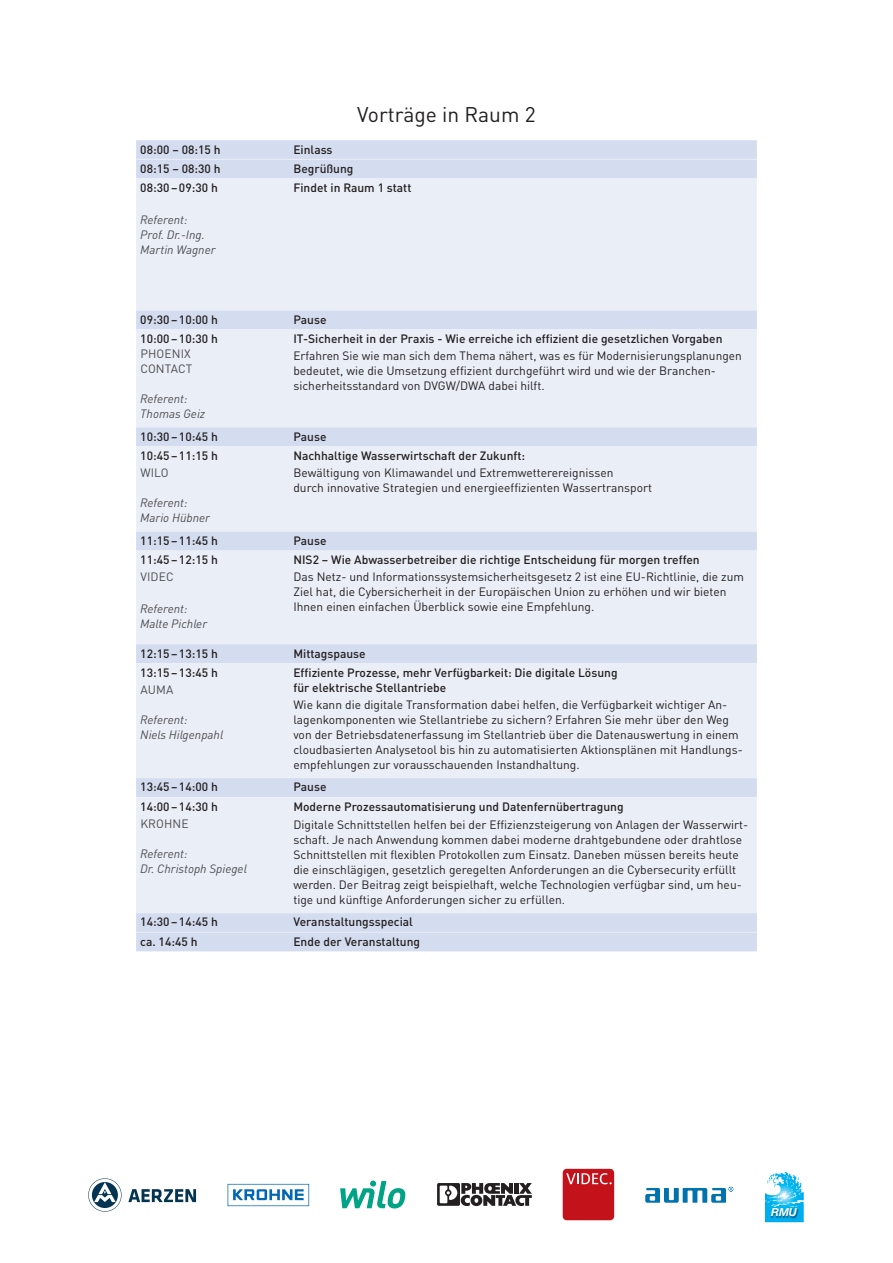
<style>
.page{position:relative;width:893px;height:1263px;background:#fff}
.page>*{position:absolute;margin:0;border:0;box-sizing:border-box;transform-origin:0 0}
.t1{font:21px "DIN Pro";color:#231f20}
.t2{font:12px/15px "DIN Pro";color:#231f20}
.t3{font:500 12px/15px "DIN Pro";color:#231f20}
.t4{font:italic 12px/15px "DIN Pro";color:#4b4c4d}
.t5{font:12px/15px "DIN Pro";letter-spacing:.01em;color:#4b4c4d}
.t6{font:italic 700 11.1px "Helvetica Neue";color:#fff}
</style>
<div class="page">
<div style="left:136px;top:140px;width:621px;height:811px;background:#d4ddef"></div>
<svg style="left:136px;top:178px;width:621px;height:735px;background:#e7ebf5"></svg>
<hr style="left:136px;top:159px;width:153px;height:1px;background:#eaeef7">
<hr style="left:289px;top:159px;width:468px;height:1px;background:#eaeef7">
<hr style="left:136px;top:932px;width:153px;height:1px;background:#eaeef7">
<hr style="left:289px;top:932px;width:468px;height:1px;background:#eaeef7">
<svg style="left:437px;top:1183px;width:95px;height:23px"></svg>
<div style="left:563px;top:1169px;width:51px;height:51px;background:#c4121a;border-radius:4px"></div>
<svg style="left:566px;top:1173px;width:46px;height:11px"></svg>
<svg style="left:645px;top:1187px;width:88px;height:16px"></svg>
<svg style="left:340px;top:1180px;width:66px;height:28px"></svg>
<img style="left:765px;top:1171px;width:39px;height:51px">
<img style="left:771px;top:1208px;width:28px;height:10px">
<svg style="left:128px;top:1189px;width:68px;height:13px"></svg>
<svg style="left:88px;top:1178px;width:34px;height:34px"></svg>
<svg style="left:228px;top:1184px;width:81px;height:22px"></svg>
<h1 class="t1" style="left:357px;top:98px;width:180px">Vorträge in Raum 2</h1>
<p class="t3" style="left:140px;top:140px;width:82px">08:00 – 08:15 h</p>
<p class="t3" style="left:293px;top:140px;width:41px">Einlass</p>
<p class="t3" style="left:140px;top:160px;width:82px">08:15 – 08:30 h</p>
<p class="t3" style="left:293px;top:160px;width:62px">Begrüßung</p>
<p class="t3" style="left:140px;top:179px;width:79px">08:30–09:30 h</p>
<p class="t4" style="left:140px;top:211px;width:77px">Referent:<br>Prof. Dr.-Ing.<br>Martin Wagner</p>
<p class="t3" style="left:293px;top:179px;width:120px">Findet in Raum 1 statt</p>
<p class="t3" style="left:140px;top:311px;width:79px">09:30–10:00 h</p>
<p class="t3" style="left:293px;top:311px;width:35px">Pause</p>
<p class="t3" style="left:140px;top:330px;width:79px">10:00–10:30 h</p>
<p class="t5" style="left:140px;top:345px;width:53px">PHOENIX<br>CONTACT</p>
<p class="t4" style="left:140px;top:390px;width:66px">Referent:<br>Thomas Geiz</p>
<p class="t3" style="left:293px;top:330px;width:431px">IT-Sicherheit in der Praxis - Wie erreiche ich effizient die gesetzlichen Vorgaben</p>
<p class="t2" style="left:293px;top:347px;width:450px">Erfahren Sie wie man sich dem Thema nähert, was es für Modernisierungsplanungen bedeutet, wie die Umsetzung effizient durchgeführt wird und wie der Branchen&shy;sicherheitsstandard von DVGW/DWA dabei hilft.</p>
<p class="t3" style="left:140px;top:427px;width:79px">10:30–10:45 h</p>
<p class="t3" style="left:293px;top:427px;width:35px">Pause</p>
<p class="t3" style="left:140px;top:447px;width:79px">10:45–11:15 h</p>
<p class="t5" style="left:140px;top:464px;width:30px">WILO</p>
<p class="t4" style="left:140px;top:494px;width:71px">Referent:<br>Mario Hübner</p>
<p class="t3" style="left:293px;top:447px;width:233px">Nachhaltige Wasserwirtschaft der Zukunft:</p>
<p class="t2" style="left:293px;top:464px;width:360px">Bewältigung von Klimawandel und Extremwetterereignissen<br>durch innovative Strategien und energieeffizienten Wassertransport</p>
<p class="t3" style="left:140px;top:532px;width:79px">11:15–11:45 h</p>
<p class="t3" style="left:293px;top:532px;width:35px">Pause</p>
<p class="t3" style="left:140px;top:551px;width:79px">11:45–12:15 h</p>
<p class="t5" style="left:140px;top:568px;width:35px">VIDEC</p>
<p class="t4" style="left:140px;top:600px;width:68px">Referent:<br>Malte Pichler</p>
<p class="t3" style="left:293px;top:551px;width:408px">NIS2 – Wie Abwasserbetreiber die richtige Entscheidung für morgen treffen</p>
<p class="t2" style="left:293px;top:568px;width:452px">Das Netz- und Informationssystemsicherheitsgesetz 2 ist eine EU-Richtlinie, die zum<br>Ziel hat, die Cybersicherheit in der Europäischen Union zu erhöhen und wir bieten<br>Ihnen einen einfachen Überblick sowie eine Empfehlung.</p>
<p class="t3" style="left:140px;top:644px;width:79px">12:15–13:15 h</p>
<p class="t3" style="left:293px;top:644px;width:74px">Mittagspause</p>
<p class="t3" style="left:140px;top:663px;width:79px">13:15–13:45 h</p>
<p class="t5" style="left:140px;top:681px;width:35px">AUMA</p>
<p class="t4" style="left:140px;top:711px;width:84px">Referent:<br>Niels Hilgenpahl</p>
<p class="t3" style="left:293px;top:663px;width:326px">Effiziente Prozesse, mehr Verfügbarkeit: Die digitale Lösung für elektrische Stellantriebe</p>
<p class="t2" style="left:293px;top:696px;width:451px">Wie kann die digitale Transformation dabei helfen, die Verfügbarkeit wichtiger An&shy;lagenkomponenten wie Stellantriebe zu sichern? Erfahren Sie mehr über den Weg von der Betriebsdatenerfassung im Stellantrieb über die Datenauswertung in einem cloudbasierten Analysetool bis hin zu automatisierten Aktionsplänen mit Handlungs&shy;empfehlungen zur vorausschauenden Instandhaltung.</p>
<p class="t3" style="left:140px;top:778px;width:79px">13:45–14:00 h</p>
<p class="t3" style="left:293px;top:778px;width:35px">Pause</p>
<p class="t3" style="left:140px;top:797px;width:79px">14:00–14:30 h</p>
<p class="t5" style="left:140px;top:815px;width:50px">KROHNE</p>
<p class="t4" style="left:140px;top:845px;width:108px">Referent:<br>Dr. Christoph Spiegel</p>
<p class="t3" style="left:293px;top:797px;width:332px">Moderne Prozessautomatisierung und Datenfernübertragung</p>
<p class="t2" style="left:293px;top:816px;width:456px">Digitale Schnittstellen helfen bei der Effizienzsteigerung von Anlagen der Wasserwirt&shy;schaft. Je nach Anwendung kommen dabei moderne drahtgebundene oder drahtlose Schnittstellen mit flexiblen Protokollen zum Einsatz. Daneben müssen bereits heute die einschlägigen, gesetzlich geregelten Anforderungen an die Cybersecurity erfüllt werden. Der Beitrag zeigt beispielhaft, welche Technologien verfügbar sind, um heu&shy;tige und künftige Anforderungen sicher zu erfüllen.</p>
<p class="t3" style="left:140px;top:913px;width:79px">14:30–14:45 h</p>
<p class="t3" style="left:293px;top:913px;width:121px">Veranstaltungsspecial</p>
<p class="t3" style="left:140px;top:932px;width:59px">ca. 14:45 h</p>
<p class="t3" style="left:293px;top:932px;width:128px">Ende der Veranstaltung</p>
<p class="t6" style="left:771px;top:1205px;width:28px">RMU</p>
</div>
